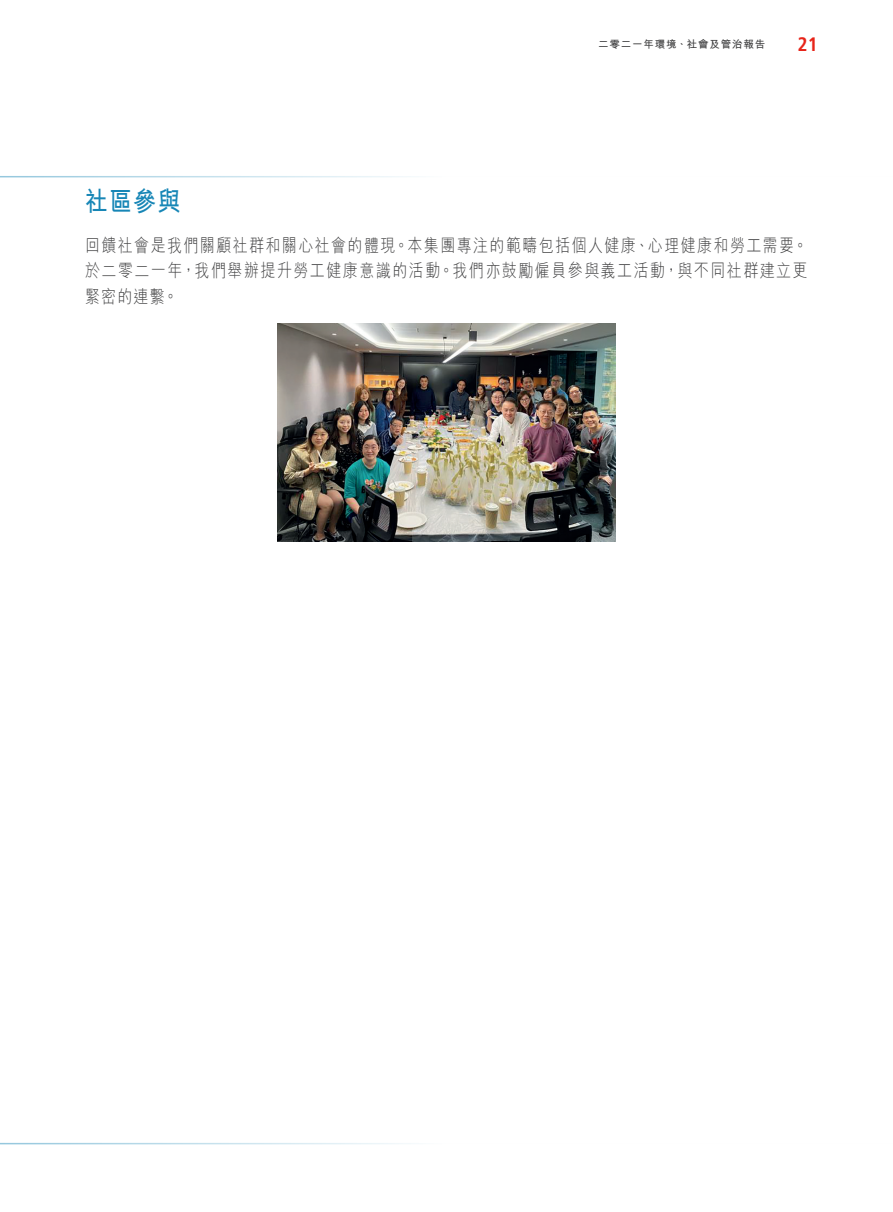
<style>
.page{position:relative;width:893px;height:1212px;background:#fff}
.page>*{position:absolute;margin:0;border:0;box-sizing:border-box;transform-origin:0 0}
.t1{font:700 27px "M Hei HK";color:#1786b6;scale:.83 1}
.t2{font:700 condensed 19.5px "Frutiger LT Std";color:#e72419}
.t3{font:300 18px/25.5px "M Hei HK";letter-spacing:.1em;color:#3e3e3f;text-align:justify;scale:.83 1}
.t4{font:700 10.5px "M Hei HK";letter-spacing:.08em;color:#3e3e3f}
</style>
<div class="page">
<img style="left:278px;top:324px;width:337px;height:217px">
<p class="t4" style="left:598px;top:37px;width:169px">二零二一年環境、社會及管治報告</p>
<p class="t2" style="left:797px;top:33px;width:22px">21</p>
<h1 class="t1" style="left:85px;top:182px;width:116px">社區參與</h1>
<p class="t3" style="left:85px;top:232px;width:872px">回饋社會是我們關顧社群和關心社會的體現。本集團專注的範疇包括個人健康、心理健康和勞工需要。於二零二一年，我們舉辦提升勞工健康意識的活動。我們亦鼓勵僱員參與義工活動，與不同社群建立更緊密的連繫。</p>
</div>
